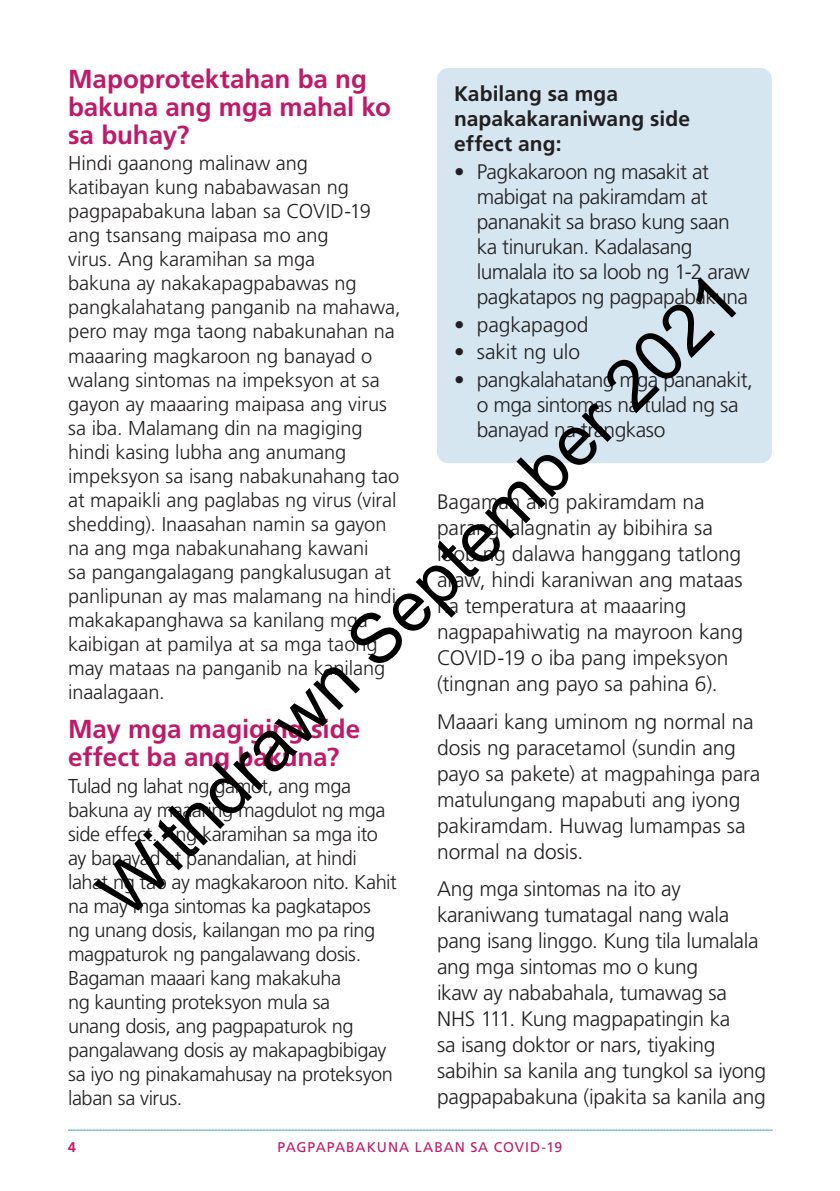
<style>
.page{position:relative;width:840px;height:1191px;background:#fff}
.page>*{position:absolute;margin:0;border:0;box-sizing:border-box;transform-origin:0 0}
.t1{font:70.4px "Arial";color:#000}
.Subtitle{font:700 26px/28px "Frutiger LT Std";letter-spacing:-.005em;color:#bf196a}
.Body{font:300 21px/26px "Frutiger LT Std";letter-spacing:-.01em;color:#231f20}
.Body-2{font:700 21px/25px "Frutiger LT Std";letter-spacing:.005em;color:#231f20}
.Body-3{font:300 20px/24px "Frutiger LT Std";letter-spacing:-.005em;color:#231f20}
.Body-4{font:300 20px/24px "Frutiger LT Std";letter-spacing:-.025em;color:#231f20}
.t2{font:14px "Frutiger LT Std";letter-spacing:.07em;color:#bf196a}
.t3{font:700 14px "Frutiger LT Std";color:#bf196a}
</style>
<div class="page">
<hr style="left:68px;top:1129px;width:703px;height:1px;background:#5eaccb">
<svg style="left:69px;top:1129px;width:703px;height:1px"></svg>
<div style="left:437px;top:68px;width:334px;height:395px;background:#d5e6f0;border-radius:11px"></div>
<p class="Subtitle" style="left:68px;top:65px;width:324px">Mapoprotektahan ba ng bakuna ang mga mahal ko sa buhay?</p>
<p class="Body-3" style="left:68px;top:152px;width:334px">Hindi gaanong malinaw ang<br>katibayan kung nababawasan ng pagpapabakuna laban sa COVID-19 ang tsansang maipasa mo ang<br>virus. Ang karamihan sa mga<br>bakuna ay nakakapagpabawas ng pangkalahatang panganib na mahawa, pero may mga taong nabakunahan na maaaring magkaroon ng banayad o walang sintomas na impeksyon at sa gayon ay maaaring maipasa ang virus sa iba. Malamang din na magiging hindi kasing lubha ang anumang impeksyon sa isang nabakunahang tao at mapaikli ang paglabas ng virus (viral shedding). Inaasahan namin sa gayon na ang mga nabakunahang kawani<br>sa pangangalagang pangkalusugan at panlipunan ay mas malamang na hindi makakapanghawa sa kanilang mga kaibigan at pamilya at sa mga taong may mataas na panganib na kanilang inaalagaan.</p>
<p class="Subtitle" style="left:68px;top:715px;width:293px">May mga magiging side effect ba ang bakuna?</p>
<p class="Body-4" style="left:68px;top:774px;width:330px">Tulad ng lahat ng gamot, ang mga bakuna ay maaaring magdulot ng mga side effect. Ang karamihan sa mga ito ay banayad at panandalian, at hindi lahat ng tao ay magkakaroon nito. Kahit na may mga sintomas ka pagkatapos ng unang dosis, kailangan mo pa ring magpaturok ng pangalawang dosis.<br>Bagaman maaari kang makakuha<br>ng kaunting proteksyon mula sa<br>unang dosis, ang pagpapaturok ng pangalawang dosis ay makapagbibigay sa iyo ng pinakamahusay na proteksyon laban sa virus.</p>
<p class="Body-2" style="left:454px;top:81px;width:237px">Kabilang sa mga napakakaraniwang side effect ang:</p>
<p class="Body" style="left:476px;top:159px;width:274px;line-height:25px;text-indent:-23px">• Pagkakaroon ng masakit at mabigat na pakiramdam at pananakit sa braso kung saan ka tinurukan. Kadalasang lumalala ito sa loob ng 1-2 araw pagkatapos ng pagpapabakuna</p>
<p class="Body" style="left:454px;top:312px;width:136px">• pagkapagod</p>
<p class="Body" style="left:454px;top:339px;width:128px">• sakit ng ulo</p>
<p class="Body" style="left:476px;top:368px;width:278px;line-height:25px;text-indent:-23px">• pangkalahatang mga pananakit, o mga sintomas na tulad ng sa banayad na trangkaso</p>
<h1 class="t1" style="left:76px;top:869px;width:873px;rotate:-45deg">Withdrawn September 2021</h1>
<p class="Body" style="left:437px;top:489px;width:307px">Bagaman ang pakiramdam na parang lalagnatin ay bibihira sa loob ng dalawa hanggang tatlong araw, hindi karaniwan ang mataas na temperatura at maaaring nagpapahiwatig na mayroon kang<br>COVID-19 o iba pang impeksyon (tingnan ang payo sa pahina 6).</p>
<p class="Body" style="left:437px;top:708px;width:324px">Maaari kang uminom ng normal na dosis ng paracetamol (sundin ang payo sa pakete) at magpahinga para matulungang mapabuti ang iyong pakiramdam. Huwag lumampas sa normal na dosis.</p>
<p class="Body" style="left:437px;top:876px;width:330px">Ang mga sintomas na ito ay karaniwang tumatagal nang wala pang isang linggo. Kung tila lumalala ang mga sintomas mo o kung<br>ikaw ay nababahala, tumawag sa<br>NHS 111. Kung magpapatingin ka<br>sa isang doktor or nars, tiyaking sabihin sa kanila ang tungkol sa iyong pagpapabakuna (ipakita sa kanila ang</p>
<p class="t3" style="left:68px;top:1139px;width:9px">4</p>
<p class="t2" style="left:277px;top:1139px;width:286px">PAGPAPABAKUNA LABAN SA COVID-19</p>
</div>
